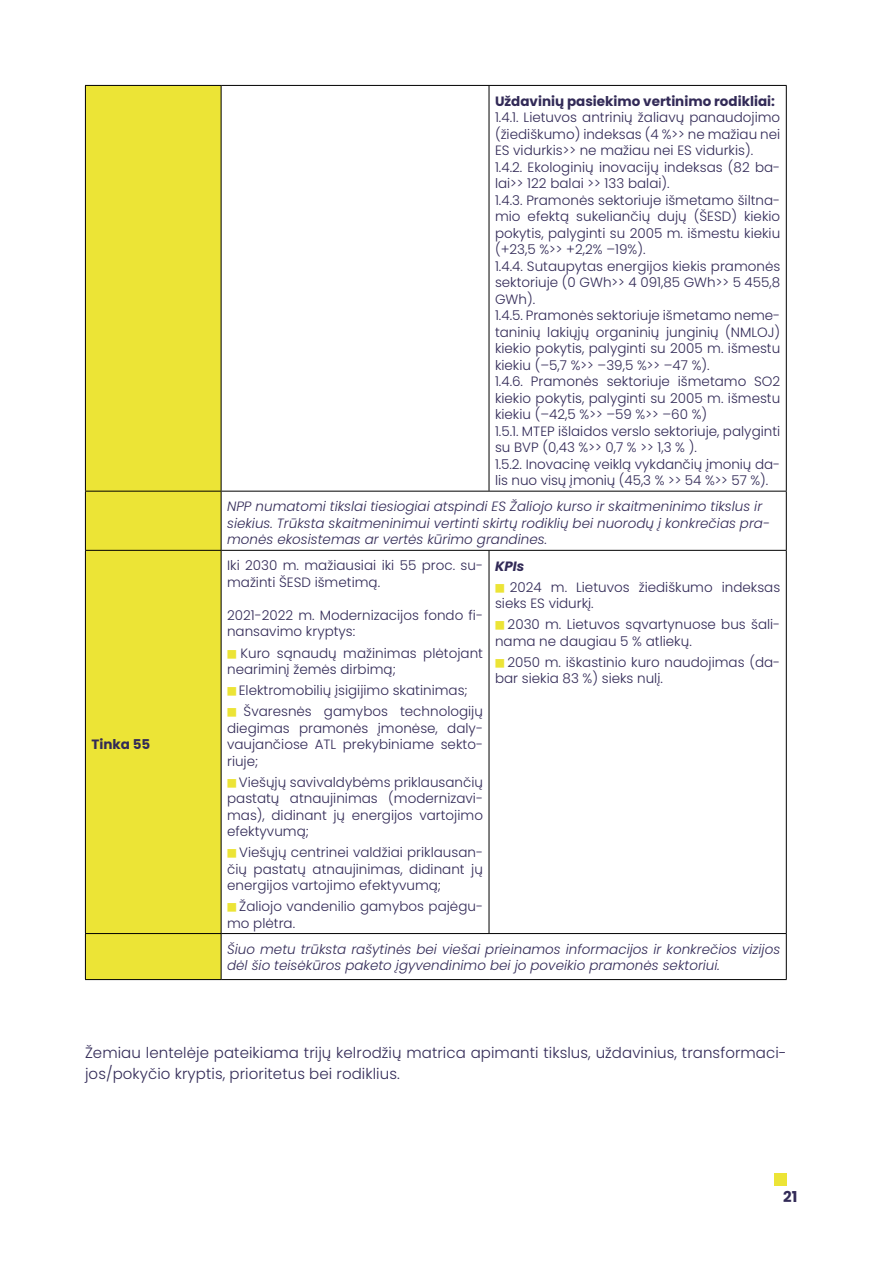
<style>
.page{position:relative;width:893px;height:1263px;background:#fff}
.page>*{position:absolute;margin:0;border:0;box-sizing:border-box;transform-origin:0 0}
.t1{font:300 15px/21px "Poppins";letter-spacing:.005em;color:#322a57}
.t2{font:700 15px "Poppins";color:#322a57}
.t3{font:300 13.5px/16.5px "Poppins";color:#322a57}
.t4{font:italic 300 13.5px/16.5px "Poppins";color:#322a57}
.t5{font:700 13.5px "Poppins";color:#322a57}
.t6{font:italic 700 13.5px "Poppins";color:#322a57}
.s1{font-family:"Source Sans Pro";font-size:10.5px;color:#ece436}
</style>
<div class="page">
<div style="left:774px;top:1172px;width:13px;height:13px;background:#ece436"></div>
<div style="left:86px;top:86px;width:135px;height:893px;background:#ece436"></div>
<hr style="left:85px;top:85px;width:136px;height:1px;background:#000">
<hr style="left:85px;top:86px;width:1px;height:405px;background:#000">
<hr style="left:221px;top:85px;width:268px;height:1px;background:#000">
<hr style="left:221px;top:86px;width:1px;height:405px;background:#000">
<hr style="left:489px;top:85px;width:298px;height:1px;background:#000">
<hr style="left:489px;top:86px;width:1px;height:405px;background:#000">
<hr style="left:786px;top:86px;width:1px;height:405px;background:#000">
<hr style="left:85px;top:491px;width:136px;height:1px;background:#000">
<hr style="left:85px;top:491px;width:1px;height:59px;background:#000">
<hr style="left:221px;top:491px;width:268px;height:1px;background:#000">
<hr style="left:221px;top:491px;width:1px;height:59px;background:#000">
<hr style="left:489px;top:491px;width:298px;height:1px;background:#000">
<hr style="left:786px;top:491px;width:1px;height:59px;background:#000">
<hr style="left:85px;top:550px;width:136px;height:1px;background:#000">
<hr style="left:85px;top:551px;width:1px;height:382px;background:#000">
<hr style="left:221px;top:550px;width:268px;height:1px;background:#000">
<hr style="left:221px;top:551px;width:1px;height:382px;background:#000">
<hr style="left:489px;top:550px;width:298px;height:1px;background:#000">
<hr style="left:489px;top:551px;width:1px;height:382px;background:#000">
<hr style="left:786px;top:551px;width:1px;height:382px;background:#000">
<hr style="left:85px;top:933px;width:136px;height:1px;background:#000">
<hr style="left:85px;top:934px;width:1px;height:45px;background:#000">
<hr style="left:221px;top:933px;width:268px;height:1px;background:#000">
<hr style="left:221px;top:934px;width:1px;height:45px;background:#000">
<hr style="left:489px;top:933px;width:298px;height:1px;background:#000">
<hr style="left:786px;top:934px;width:1px;height:45px;background:#000">
<hr style="left:85px;top:979px;width:136px;height:1px;background:#000">
<hr style="left:221px;top:979px;width:268px;height:1px;background:#000">
<hr style="left:489px;top:979px;width:298px;height:1px;background:#000">
<p class="t5" style="left:91px;top:736px;width:60px">Tinka 55</p>
<p class="t5" style="left:495px;top:93px;width:281px">Uždavinių pasiekimo vertinimo rodikliai:</p>
<p class="t3" style="left:495px;top:109px;width:287px">1.4.1. Lietuvos antrinių žaliavų panaudojimo (žiediškumo) indeksas (4 %&gt;&gt; ne mažiau nei ES vidurkis&gt;&gt; ne mažiau nei ES vidurkis).<br>1.4.2. Ekologinių inovacijų indeksas (82 ba&shy;lai&gt;&gt; 122 balai &gt;&gt; 133 balai).<br>1.4.3. Pramonės sektoriuje išmetamo šiltna&shy;mio efektą sukeliančių dujų (ŠESD) kiekio pokytis, palyginti su 2005 m. išmestu kiekiu (+23,5 %&gt;&gt; +2,2% –19%).<br>1.4.4. Sutaupytas energijos kiekis pramonės sektoriuje (0 GWh&gt;&gt; 4 091,85 GWh&gt;&gt; 5 455,8<br>GWh).<br>1.4.5. Pramonės sektoriuje išmetamo neme&shy;taninių lakiųjų organinių junginių (NMLOJ) kiekio pokytis, palyginti su 2005 m. išmestu kiekiu (–5,7 %&gt;&gt; –39,5 %&gt;&gt; –47 %).<br>1.4.6. Pramonės sektoriuje išmetamo SO2 kiekio pokytis, palyginti su 2005 m. išmestu kiekiu (–42,5 %&gt;&gt; –59 %&gt;&gt; –60 %)<br>1.5.1. MTEP išlaidos verslo sektoriuje, palyginti su BVP (0,43 %&gt;&gt; 0,7 % &gt;&gt; 1,3 % ).<br>1.5.2. Inovacinę veiklą vykdančių įmonių da&shy;lis nuo visų įmonių (45,3 % &gt;&gt; 54 %&gt;&gt; 57 %).</p>
<p class="t4" style="left:227px;top:498px;width:544px">NPP numatomi tikslai tiesiogiai atspindi ES Žaliojo kurso ir skaitmeninimo tikslus ir siekius. Trūksta skaitmeninimui vertinti skirtų rodiklių bei nuorodų į konkrečias pra&shy;monės ekosistemas ar vertės kūrimo grandines.</p>
<p class="t3" style="left:227px;top:557px;width:257px">Iki 2030 m. mažiausiai iki 55 proc. su&shy;mažinti ŠESD išmetimą.</p>
<p class="t3" style="left:227px;top:607px;width:257px">2021-2022 m. Modernizacijos fondo fi&shy;nansavimo kryptys:</p>
<p class="t3" style="left:227px;top:645px;width:257px"><span class="s1">■</span> Kuro sąnaudų mažinimas plėtojant neariminį žemės dirbimą;</p>
<p class="t3" style="left:227px;top:682px;width:242px"><span class="s1">■</span> Elektromobilių įsigijimo skatinimas;</p>
<p class="t3" style="left:227px;top:703px;width:257px;text-align:justify"><span class="s1">■</span> Švaresnės gamybos technologijų diegimas pramonės įmonėse, daly&shy;vaujančiose ATL prekybiniame sekto&shy;riuje;</p>
<p class="t3" style="left:227px;top:774px;width:257px;text-align:justify"><span class="s1">■</span> Viešųjų savivaldybėms priklausančių pastatų atnaujinimas (modernizavi&shy;mas), didinant jų energijos vartojimo efektyvumą;</p>
<p class="t3" style="left:227px;top:844px;width:257px;text-align:justify"><span class="s1">■</span> Viešųjų centrinei valdžiai priklausan&shy;čių pastatų atnaujinimas, didinant jų energijos vartojimo efektyvumą;</p>
<p class="t3" style="left:227px;top:898px;width:257px"><span class="s1">■</span> Žaliojo vandenilio gamybos pajėgu&shy;mo plėtra.</p>
<p class="t6" style="left:495px;top:558px;width:31px">KPIs</p>
<p class="t3" style="left:495px;top:579px;width:287px"><span class="s1">■</span> 2024 m. Lietuvos žiediškumo indeksas sieks ES vidurkį.</p>
<p class="t3" style="left:495px;top:616px;width:287px"><span class="s1">■</span> 2030 m. Lietuvos sąvartynuose bus šali&shy;nama ne daugiau 5 % atliekų.</p>
<p class="t3" style="left:495px;top:654px;width:287px"><span class="s1">■</span> 2050 m. iškastinio kuro naudojimas (da&shy;bar siekia 83 %) sieks nulį.</p>
<p class="t4" style="left:227px;top:941px;width:555px">Šiuo metu trūksta rašytinės bei viešai prieinamos informacijos ir konkrečios vizijos dėl šio teisėkūros paketo įgyvendinimo bei jo poveikio pramonės sektoriui.</p>
<p class="t1" style="left:85px;top:1043px;width:703px">Žemiau lentelėje pateikiama trijų kelrodžių matrica apimanti tikslus, uždavinius, transformaci&shy;jos/pokyčio kryptis, prioritetus bei rodiklius.</p>
<p class="t2" style="left:783px;top:1188px;width:16px">21</p>
</div>
